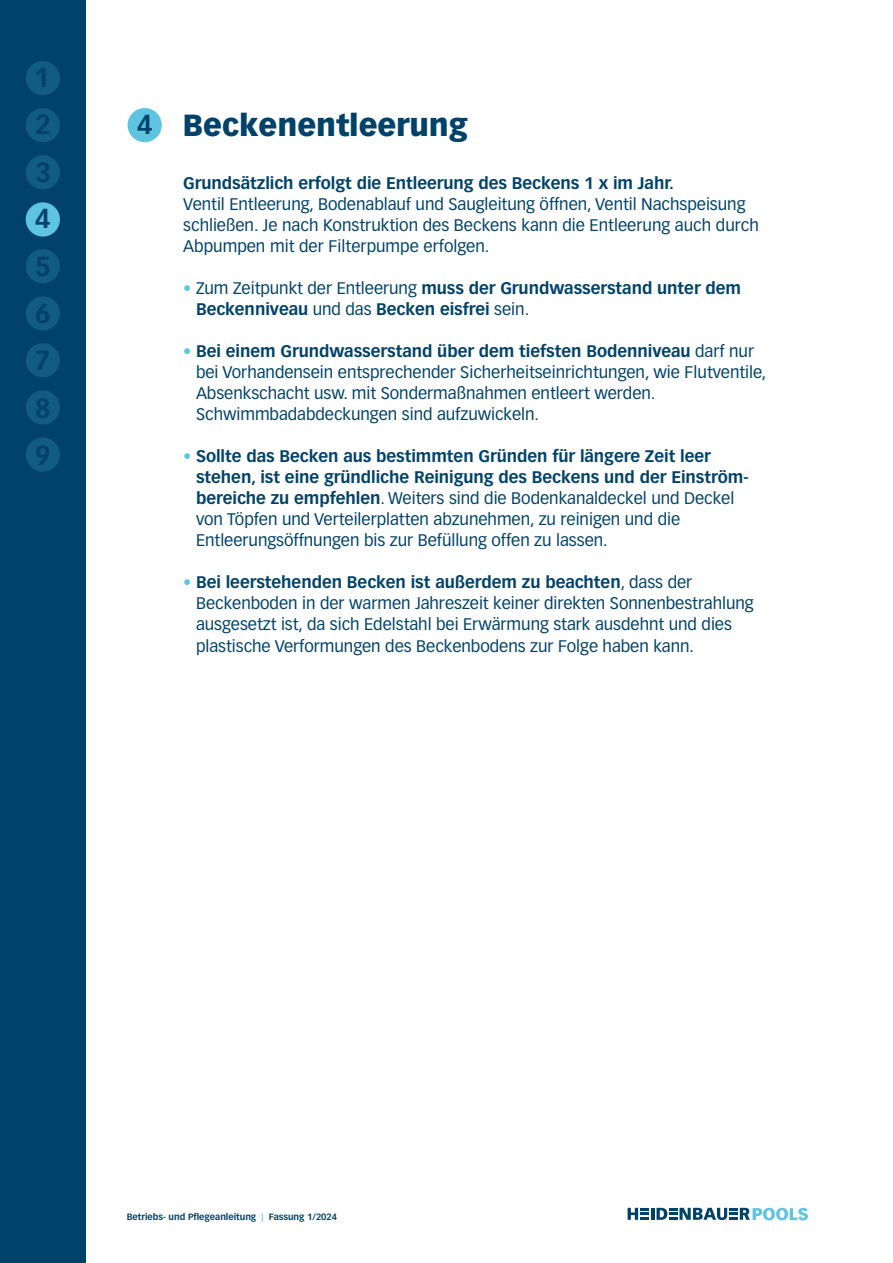
<style>
.page{position:relative;width:893px;height:1263px;background:#fff}
.page>*{position:absolute;margin:0;border:0;box-sizing:border-box;transform-origin:0 0}
.t1{font:900 30px "Vectora LT Std";letter-spacing:-.005em;color:#00426a}
.t2{font:700 27px/47.7px "Vectora LT Std";color:#00426a;text-align:justify}
.t3{font:16.5px/21px "Vectora LT Std";letter-spacing:-.005em;color:#00426a}
.t4{font:700 16.5px/21px "Vectora LT Std";letter-spacing:-.005em;color:#00426a}
.t5{font:700 9px "Vectora LT Std";letter-spacing:-.005em;color:#00426a}
.s1{color:#5fc4e1}
.s2{font-weight:400}
.s3{font-weight:700;color:#5fc4e1}
.s4{font-weight:700}
</style>
<div class="page">
<div style="left:128px;top:108px;width:34px;height:34px;background:#5fc4e1;border-radius:50%"></div>
<div style="left:0;top:0;width:85px;height:1263px;background:#00426a"></div>
<svg style="left:628px;top:1208px;width:180px;height:12px"></svg>
<div style="left:26px;top:61px;width:34px;height:34px;background:#125b81;border-radius:50%"></div>
<div style="left:26px;top:108px;width:34px;height:34px;background:#125b81;border-radius:50%"></div>
<div style="left:26px;top:155px;width:34px;height:34px;background:#125b81;border-radius:50%"></div>
<div style="left:26px;top:343px;width:34px;height:34px;background:#125b81;border-radius:50%"></div>
<div style="left:26px;top:390px;width:34px;height:35px;background:#125b81;border-radius:50%"></div>
<div style="left:26px;top:437px;width:34px;height:35px;background:#125b81;border-radius:50%"></div>
<div style="left:26px;top:296px;width:34px;height:34px;background:#125b81;border-radius:50%"></div>
<div style="left:26px;top:202px;width:34px;height:35px;background:#5fc4e1;border-radius:50%"></div>
<div style="left:26px;top:249px;width:34px;height:34px;background:#125b81;border-radius:50%"></div>
<h2 class="t2" style="left:34px;top:54px;width:19px">1<br>2<br>3</h2>
<h2 class="t2" style="left:35px;top:195px;width:17px">4<br>5</h2>
<h2 class="t2" style="left:35px;top:290px;width:17px">6</h2>
<h2 class="t2" style="left:35px;top:337px;width:17px;line-height:47.1px">7<br>8<br>9</h2>
<h2 class="t2" style="left:137px;top:101px;width:17px">4</h2>
<h1 class="t1" style="left:183px;top:107px;width:286px">Beckenentleerung</h1>
<p class="t4" style="left:183px;top:173px;width:492px">Grundsätzlich erfolgt die Entleerung des Beckens 1 x im Jahr.</p>
<p class="t3" style="left:183px;top:194px;width:577px">Ventil Entleerung, Bodenablauf und Saugleitung öffnen, Ventil Nachspeisung schließen. Je nach Konstruktion des Beckens kann die Entleerung auch durch<br>Abpumpen mit der Filterpumpe erfolgen.</p>
<p class="t4" style="left:196px;top:278px;width:547px;text-indent:-13px"><span class="s1">•</span> <span class="s2">Zum Zeitpunkt der Entleerung</span> muss der Grundwasserstand unter dem<br>Beckenniveau <span class="s2">und das</span> Becken eisfrei <span class="s2">sein.</span></p>
<p class="t3" style="left:196px;top:341px;width:572px;text-indent:-13px"><span class="s3">•</span> <span class="s4">Bei einem Grundwasserstand über dem tiefsten Bodenniveau</span> darf nur bei Vorhandensein entsprechender Sicherheitseinrichtungen, wie Flutventile, Absenkschacht usw. mit Sondermaßnahmen entleert werden.<br>Schwimmbadabdeckungen sind aufzuwickeln.</p>
<p class="t3" style="left:196px;top:446px;width:554px;text-indent:-13px"><span class="s3">•</span> <span class="s4">Sollte das Becken aus bestimmten Gründen für längere Zeit leer stehen, ist eine gründliche Reinigung des Beckens und der Einström&shy;bereiche zu empfehlen</span>. Weiters sind die Bodenkanaldeckel und Deckel von Töpfen und Verteilerplatten abzunehmen, zu reinigen und die Entleerungsöffnungen bis zur Befüllung offen zu lassen.</p>
<p class="t3" style="left:196px;top:572px;width:559px;text-indent:-13px"><span class="s3">•</span> <span class="s4">Bei leerstehenden Becken ist außerdem zu beachten</span>, dass der Beckenboden in der warmen Jahreszeit keiner direkten Sonnenbestrahlung ausgesetzt ist, da sich Edelstahl bei Erwärmung stark ausdehnt und dies plastische Verformungen des Beckenbodens zur Folge haben kann.</p>
<p class="t5" style="left:127px;top:1211px;width:212px">Betriebs- und Pflegeanleitung <span class="s1">|</span> Fassung 1/2024</p>
</div>
